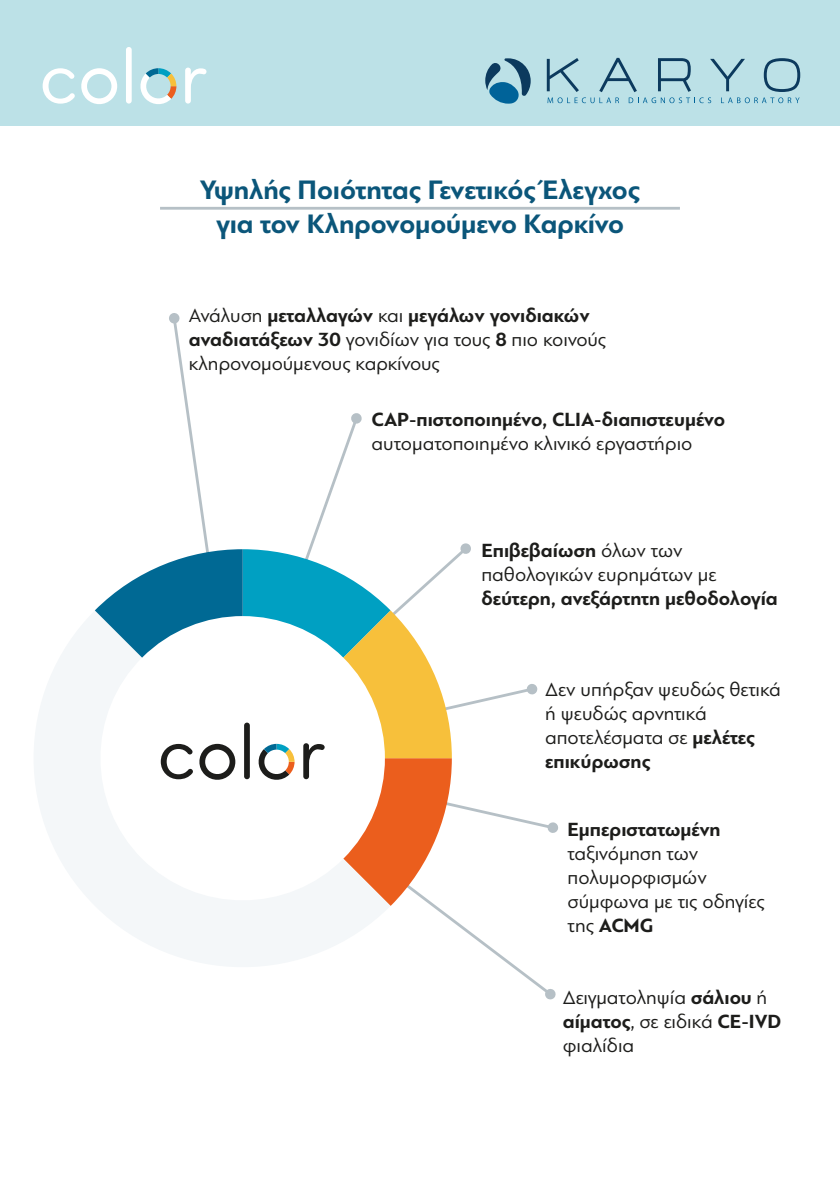
<style>
.page{position:relative;width:840px;height:1191px;background:#fff}
.page>*{position:absolute;margin:0;border:0;box-sizing:border-box;transform-origin:0 0}
.t1{font:700 28px/33.6px "PF Bague Sans Pro";letter-spacing:-.015em;color:#0b567a;text-align:center}
.t2{font:20px/24px "PF Bague Sans Pro";color:#1d1d1b}
.t3{font:700 20px "PF Bague Sans Pro";color:#1d1d1b}
.s1{font-weight:700}
</style>
<div class="page">
<div style="left:0;top:0;width:839px;height:126px;background:#bce1e7"></div>
<svg style="left:140px;top:68px;width:36px;height:36px"></svg>
<div style="left:126px;top:47px;width:6px;height:57px;background:#fff;border-radius:3px"></div>
<svg style="left:43px;top:68px;width:74px;height:36px"></svg>
<svg style="left:185px;top:68px;width:21px;height:36px"></svg>
<svg style="left:168px;top:313px;width:12px;height:11px"></svg>
<hr style="left:160px;top:207px;width:519px;height:3px;background:#b6c0c6">
<svg style="left:432px;top:906px;width:112px;height:85px"></svg>
<svg style="left:544px;top:988px;width:12px;height:12px"></svg>
<svg style="left:34px;top:611px;width:355px;height:356px;fill:#f4f7f9"></svg>
<svg style="left:95px;top:315px;width:463px;height:591px"></svg>
<svg style="left:546px;top:58px;width:253px;height:45px"></svg>
<svg style="left:485px;top:58px;width:45px;height:46px"></svg>
<h1 class="t1" style="left:200px;top:173px;width:442px">Υψηλής Ποιότητας Γενετικός Έλεγχος για τον Κληρονοµούµενο Καρκίνο</h1>
<p class="t2" style="left:188px;top:304px;width:419px">Ανάλυση <span class="s1">µεταλλαγών</span> και <span class="s1">µεγάλων γονιδιακών αναδιατάξεων 30</span> γονιδίων για τους <span class="s1">8</span> πιο κοινούς κληρονοµούµενους καρκίνους</p>
<p class="t3" style="left:371px;top:407px;width:355px">CAP-πιστοποιηµένο, CLIA-διαπιστευµένο</p>
<p class="t2" style="left:371px;top:432px;width:322px">αυτοµατοποιηµένο κλινικό εργαστήριο</p>
<p class="t2" style="left:481px;top:538px;width:236px"><span class="s1">Επιβεβαίωση</span> όλων των παθολογικών ευρηµάτων µε</p>
<p class="t3" style="left:481px;top:586px;width:298px">δεύτερη, ανεξάρτητη µεθοδολογία</p>
<p class="t2" style="left:545px;top:678px;width:237px">∆εν υπήρξαν ψευδώς θετικά ή ψευδώς αρνητικά αποτελέσµατα σε <span class="s1">µελέτες επικύρωσης</span></p>
<p class="t3" style="left:567px;top:816px;width:154px">Εµπεριστατωµένη</p>
<p class="t2" style="left:567px;top:841px;width:199px">ταξινόµηση των πολυµορφισµών σύµφωνα µε τις οδηγίες της <span class="s1">ACMG</span></p>
<p class="t2" style="left:562px;top:985px;width:220px">∆ειγµατοληψία <span class="s1">σάλιου</span> ή <span class="s1">αίµατος</span>, σε ειδικά <span class="s1">CE-IVD </span>φιαλίδια</p>
</div>
